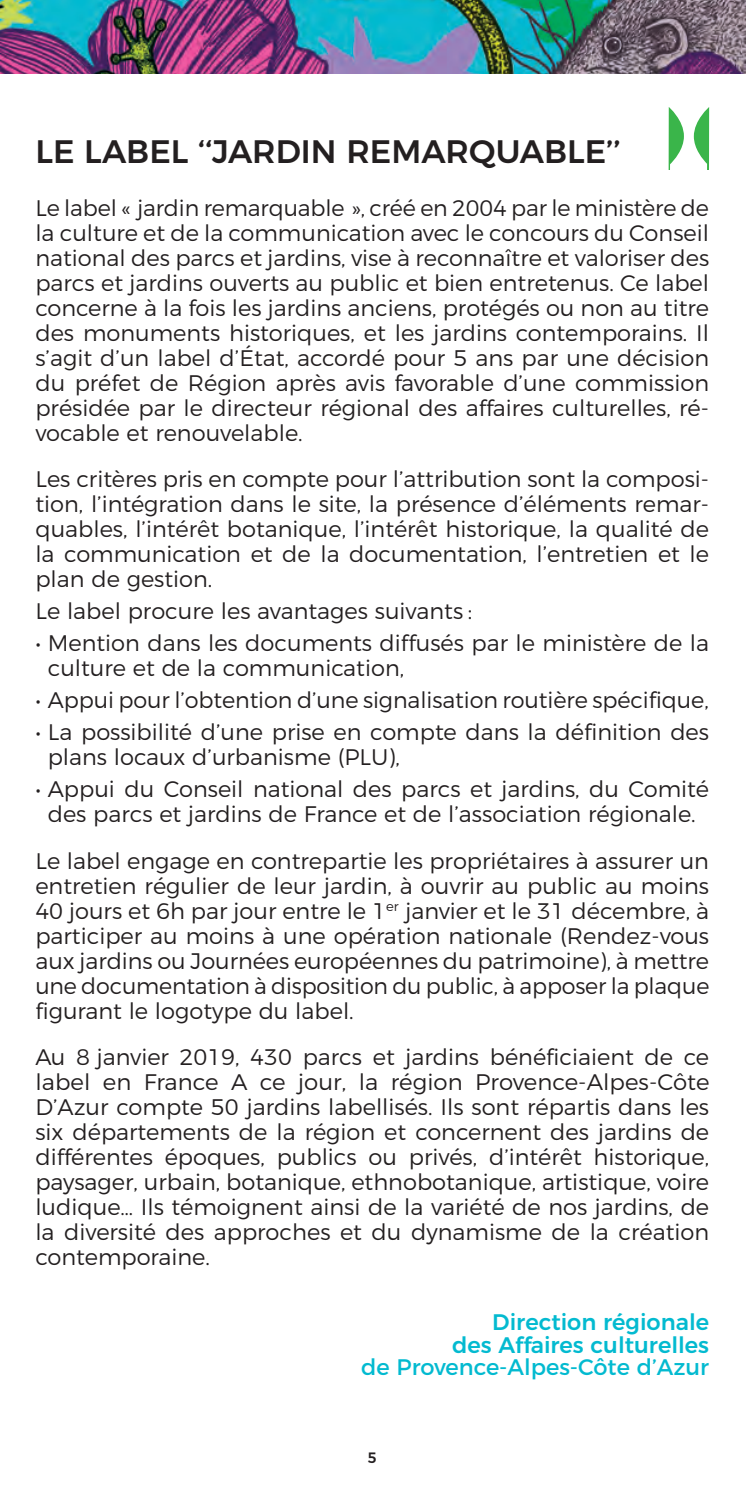
<style>
.page{position:relative;width:746px;height:1490px;background:#fff}
.page>*{position:absolute;margin:0;border:0;box-sizing:border-box;transform-origin:0 0}
.t1{font:500 32.5px "Montserrat";color:#231f20}
.t2{font:300 22.5px/25px "Montserrat";color:#231f20;text-align:justify}
.t3{font:500 22.5px/22.5px "Montserrat";color:#03bad0;text-align:right}
.t4{font:22.5px "Montserrat";color:#03bad0}
.t5{font:500 15px "Montserrat";color:#231f20;scale:.95 1}
</style>
<div class="page">
<img style="left:0;top:0;width:745px;height:74px">
<svg style="left:693px;top:107px;width:16px;height:63px"></svg>
<svg style="left:668px;top:107px;width:15px;height:63px"></svg>
<h1 class="t1" style="left:35px;top:125px;width:586px">LE LABEL ‘‘JARDIN REMARQUABLE’’</h1>
<p class="t2" style="left:35px;top:193px;width:675px">Le label « jardin remarquable », créé en 2004 par le ministère de la culture et de la communication avec le concours du Conseil national des parcs et jardins, vise à reconnaître et valoriser des parcs et jardins ouverts au public et bien entretenus. Ce label concerne à la fois les jardins anciens, protégés ou non au titre des monuments historiques, et les jardins contemporains. Il s’agit d’un label d’État, accordé pour 5 ans par une décision du préfet de Région après avis favorable d’une commission présidée par le directeur régional des affaires culturelles, ré&shy;vocable et renouvelable.</p>
<p class="t2" style="left:35px;top:464px;width:675px">Les critères pris en compte pour l’attribution sont la composi&shy;tion, l’intégration dans le site, la présence d’éléments remar&shy;quables, l’intérêt botanique, l’intérêt historique, la qualité de la communication et de la documentation, l’entretien et le plan de gestion.</p>
<p class="t2" style="left:35px;top:596px;width:438px">Le label procure les avantages suivants :</p>
<p class="t2" style="left:48px;top:628px;width:662px;text-indent:-12px">• Mention dans les documents diffusés par le ministère de la culture et de la communication,</p>
<p class="t2" style="left:35px;top:686px;width:674px">• Appui pour l’obtention d’une signalisation routière spécifique,</p>
<p class="t2" style="left:48px;top:718px;width:662px;text-indent:-12px">• La possibilité d’une prise en compte dans la définition des plans locaux d’urbanisme (PLU),</p>
<p class="t2" style="left:35px;top:775px;width:675px;text-align:center">• Appui du Conseil national des parcs et jardins, du Comité des parcs et jardins de France et de l’association régionale.</p>
<p class="t2" style="left:35px;top:846px;width:675px">Le label engage en contrepartie les propriétaires à assurer un entretien régulier de leur jardin, à ouvrir au public au moins 40 jours et 6h par jour entre le 1<sup>er</sup> janvier et le 31 décembre, à participer au moins à une opération nationale (Rendez-vous aux jardins ou Journées européennes du patrimoine), à mettre une documentation à disposition du public, à apposer la plaque figurant le logotype du label.</p>
<p class="t2" style="left:35px;top:1042px;width:675px">Au 8 janvier 2019, 430 parcs et jardins bénéficiaient de ce label en France A ce jour, la région Provence-Alpes-Côte D’Azur compte 50 jardins labellisés. Ils sont répartis dans les six départements de la région et concernent des jardins de différentes époques, publics ou privés, d’intérêt historique, paysager, urbain, botanique, ethnobotanique, artistique, voire ludique… Ils témoignent ainsi de la variété de nos jardins, de la diversité des approches et du dynamisme de la création contemporaine.</p>
<p class="t3" style="left:452px;top:1309px;width:258px">Direction régionale des Affaires culturelles</p>
<p class="t4" style="left:361px;top:1349px;width:349px">de Provence-Alpes-Côte d’Azur</p>
<p class="t5" style="left:368px;top:1445px;width:11px">5</p>
</div>
